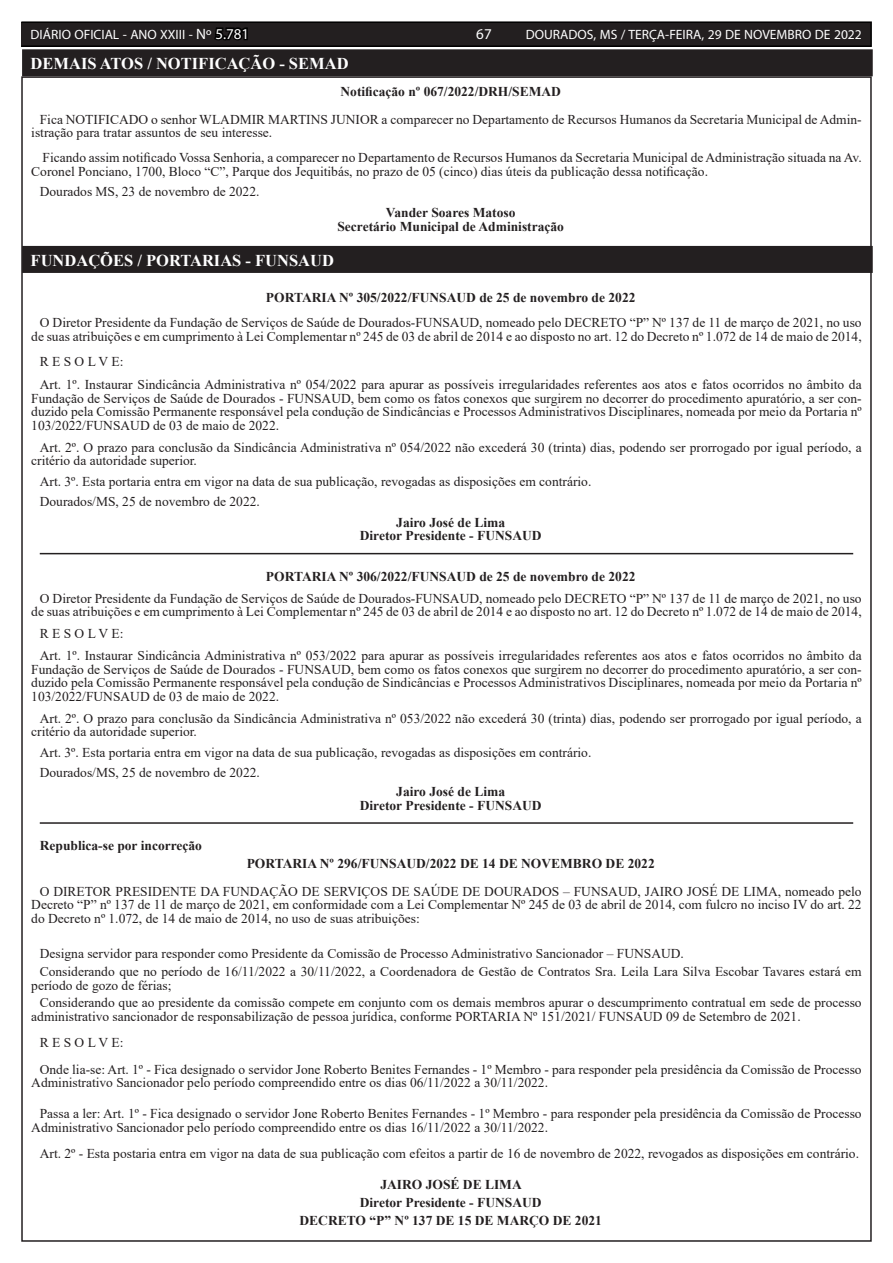
<style>
.page{position:relative;width:893px;height:1263px;background:#fff}
.page>*{position:absolute;margin:0;border:0;box-sizing:border-box;transform-origin:0 0}
.t1{font:700 16.5px "Times New Roman";color:#fff}
.t2{font:15px "Myriad Pro";color:#fff}
.t3{font:13.5px/13.5px "Times New Roman";color:#231f20}
.t4{font:700 13.5px/13.2px "Times New Roman";color:#231f20;text-align:center}
.t5{font:13.5px "Myriad Pro";color:#fff}
.s1{font-size:15px}
.s2{font-size:15px;color:#000}
</style>
<div class="page">
<div style="left:21px;top:22px;width:850px;height:24px;background:#231f20"></div>
<div style="left:21px;top:21px;width:851px;height:26px;border:2px solid #000"></div>
<div style="left:24px;top:51px;width:847px;height:23px;background:#231f20"></div>
<div style="left:22px;top:49px;width:851px;height:27px;border:4px solid #231f20"></div>
<hr style="left:40px;top:553px;width:813px;height:1px;background:#231f20">
<hr style="left:40px;top:822px;width:813px;height:2px;background:#231f20">
<div style="left:24px;top:248px;width:847px;height:23px;background:#231f20"></div>
<div style="left:22px;top:246px;width:851px;height:27px;border:4px solid #231f20"></div>
<p class="t5" style="left:31px;top:26px;width:220px">DIÁRIO OFICIAL - ANO XXIII - <span class="s1">Nº</span> <span class="s2">5.781</span></p>
<p class="t2" style="left:476px;top:24px;width:17px">67</p>
<p class="t5" style="left:526px;top:26px;width:338px">DOURADOS, MS / TERÇA-FEIRA, 29 DE NOVEMBRO DE 2022</p>
<p class="t1" style="left:31px;top:52px;width:319px">DEMAIS ATOS / NOTIFICAÇÃO - SEMAD</p>
<p class="t4" style="left:340px;top:84px;width:222px">Notificação nº 067/2022/DRH/SEMAD</p>
<p class="t3" style="left:31px;top:112px;width:832px;text-indent:9px">Fica NOTIFICADO o senhor WLADMIR MARTINS JUNIOR a comparecer no Departamento de Recursos Humanos da Secretaria Municipal de Admin&shy;istração para tratar assuntos de seu interesse.</p>
<p class="t3" style="left:31px;top:150px;width:832px;text-indent:11px">Ficando assim notificado Vossa Senhoria, a comparecer no Departamento de Recursos Humanos da Secretaria Municipal de Administração situada na Av.<br>Coronel Ponciano, 1700, Bloco “C”, Parque dos Jequitibás, no prazo de 05 (cinco) dias úteis da publicação dessa notificação.</p>
<p class="t3" style="left:40px;top:184px;width:221px">Dourados MS, 23 de novembro de 2022.</p>
<p class="t4" style="left:337px;top:204px;width:228px;line-height:14.7px">Vander Soares Matoso<br>Secretário Municipal de Administração</p>
<p class="t1" style="left:31px;top:248px;width:305px">FUNDAÇÕES / PORTARIAS - FUNSAUD</p>
<p class="t4" style="left:266px;top:291px;width:371px">PORTARIA Nº 305/2022/FUNSAUD de 25 de novembro de 2022</p>
<p class="t3" style="left:31px;top:316px;width:832px;text-align:right">O Diretor Presidente da Fundação de Serviços de Saúde de Dourados-FUNSAUD, nomeado pelo DECRETO “P” Nº 137 de 11 de março de 2021, no uso de suas atribuições e em cumprimento à Lei Complementar nº 245 de 03 de abril de 2014 e ao disposto no art. 12 do Decreto nº 1.072 de 14 de maio de 2014,</p>
<p class="t3" style="left:40px;top:349px;width:823px;line-height:23.5px">R E S O L V E:<br>Art. 1º. Instaurar Sindicância Administrativa nº 054/2022 para apurar as possíveis irregularidades referentes aos atos e fatos ocorridos no âmbito da</p>
<p class="t3" style="left:31px;top:391px;width:832px;text-align:justify">Fundação de Serviços de Saúde de Dourados - FUNSAUD, bem como os fatos conexos que surgirem no decorrer do procedimento apuratório, a ser con&shy;duzido pela Comissão Permanente responsável pela condução de Sindicâncias e Processos Administrativos Disciplinares, nomeada por meio da Portaria nº 103/2022/FUNSAUD de 03 de maio de 2022.</p>
<p class="t3" style="left:31px;top:440px;width:832px;text-indent:9px">Art. 2º. O prazo para conclusão da Sindicância Administrativa nº 054/2022 não excederá 30 (trinta) dias, podendo ser prorrogado por igual período, a critério da autoridade superior.</p>
<p class="t3" style="left:40px;top:471px;width:553px;line-height:20.5px">Art. 3º. Esta portaria entra em vigor na data de sua publicação, revogadas as disposições em contrário.<br>Dourados/MS, 25 de novembro de 2022.</p>
<p class="t4" style="left:360px;top:515px;width:183px">Jairo José de Lima<br>Diretor Presidente - FUNSAUD</p>
<p class="t4" style="left:266px;top:569px;width:371px">PORTARIA Nº 306/2022/FUNSAUD de 25 de novembro de 2022</p>
<p class="t3" style="left:31px;top:591px;width:832px;text-align:right">O Diretor Presidente da Fundação de Serviços de Saúde de Dourados-FUNSAUD, nomeado pelo DECRETO “P” Nº 137 de 11 de março de 2021, no uso de suas atribuições e em cumprimento à Lei Complementar nº 245 de 03 de abril de 2014 e ao disposto no art. 12 do Decreto nº 1.072 de 14 de maio de 2014,</p>
<p class="t3" style="left:40px;top:622px;width:823px;line-height:22px">R E S O L V E:<br>Art. 1º. Instaurar Sindicância Administrativa nº 053/2022 para apurar as possíveis irregularidades referentes aos atos e fatos ocorridos no âmbito da</p>
<p class="t3" style="left:31px;top:662px;width:832px;text-align:justify">Fundação de Serviços de Saúde de Dourados - FUNSAUD, bem como os fatos conexos que surgirem no decorrer do procedimento apuratório, a ser con&shy;duzido pela Comissão Permanente responsável pela condução de Sindicâncias e Processos Administrativos Disciplinares, nomeada por meio da Portaria nº 103/2022/FUNSAUD de 03 de maio de 2022.</p>
<p class="t3" style="left:31px;top:711px;width:832px;text-indent:9px">Art. 2º. O prazo para conclusão da Sindicância Administrativa nº 053/2022 não excederá 30 (trinta) dias, podendo ser prorrogado por igual período, a critério da autoridade superior.</p>
<p class="t3" style="left:40px;top:741px;width:553px;line-height:20.5px">Art. 3º. Esta portaria entra em vigor na data de sua publicação, revogadas as disposições em contrário.<br>Dourados/MS, 25 de novembro de 2022.</p>
<p class="t4" style="left:360px;top:785px;width:183px">Jairo José de Lima<br>Diretor Presidente - FUNSAUD</p>
<p class="t4" style="left:40px;top:838px;width:164px">Republica-se por incorreção</p>
<p class="t4" style="left:247px;top:856px;width:409px">PORTARIA Nº 296/FUNSAUD/2022 DE 14 DE NOVEMBRO DE 2022</p>
<p class="t3" style="left:31px;top:884px;width:832px;text-align:justify;text-indent:9px">O DIRETOR PRESIDENTE DA FUNDAÇÃO DE SERVIÇOS DE SAÚDE DE DOURADOS – FUNSAUD, JAIRO JOSÉ DE LIMA, nomeado pelo Decreto “P” nº 137 de 11 de março de 2021, em conformidade com a Lei Complementar Nº 245 de 03 de abril de 2014, com fulcro no inciso IV do art. 22 do Decreto nº 1.072, de 14 de maio de 2014, no uso de suas atribuições:</p>
<p class="t3" style="left:40px;top:944px;width:823px;line-height:17.7px">Designa servidor para responder como Presidente da Comissão de Processo Administrativo Sancionador – FUNSAUD.<br>Considerando que no período de 16/11/2022 a 30/11/2022, a Coordenadora de Gestão de Contratos Sra. Leila Lara Silva Escobar Tavares estará em</p>
<p class="t3" style="left:40px;top:976px;width:823px;line-height:17.7px;text-indent:-9px">período de gozo de férias;<br>Considerando que ao presidente da comissão compete em conjunto com os demais membros apurar o descumprimento contratual em sede de processo</p>
<p class="t3" style="left:40px;top:1002px;width:823px;line-height:26.5px;text-indent:-9px">administrativo sancionador de responsabilização de pessoa jurídica, conforme PORTARIA Nº 151/2021/ FUNSAUD 09 de Setembro de 2021.<br>R E S O L V E:<br>Onde lia-se: Art. 1º - Fica designado o servidor Jone Roberto Benites Fernandes - 1º Membro - para responder pela presidência da Comissão de Processo</p>
<p class="t3" style="left:31px;top:1076px;width:518px">Administrativo Sancionador pelo período compreendido entre os dias 06/11/2022 a 30/11/2022.</p>
<p class="t3" style="left:31px;top:1107px;width:832px;text-indent:9px">Passa a ler: Art. 1º - Fica designado o servidor Jone Roberto Benites Fernandes - 1º Membro - para responder pela presidência da Comissão de Processo<br>Administrativo Sancionador pelo período compreendido entre os dias 16/11/2022 a 30/11/2022.</p>
<p class="t3" style="left:40px;top:1147px;width:821px">Art. 2º - Esta postaria entra em vigor na data de sua publicação com efeitos a partir de 16 de novembro de 2022, revogados as disposições em contrário.</p>
<p class="t4" style="left:300px;top:1175px;width:304px;line-height:17.7px">JAIRO JOSÉ DE LIMA<br>Diretor Presidente - FUNSAUD<br>DECRETO “P” Nº 137 DE 15 DE MARÇO DE 2021</p>
</div>
